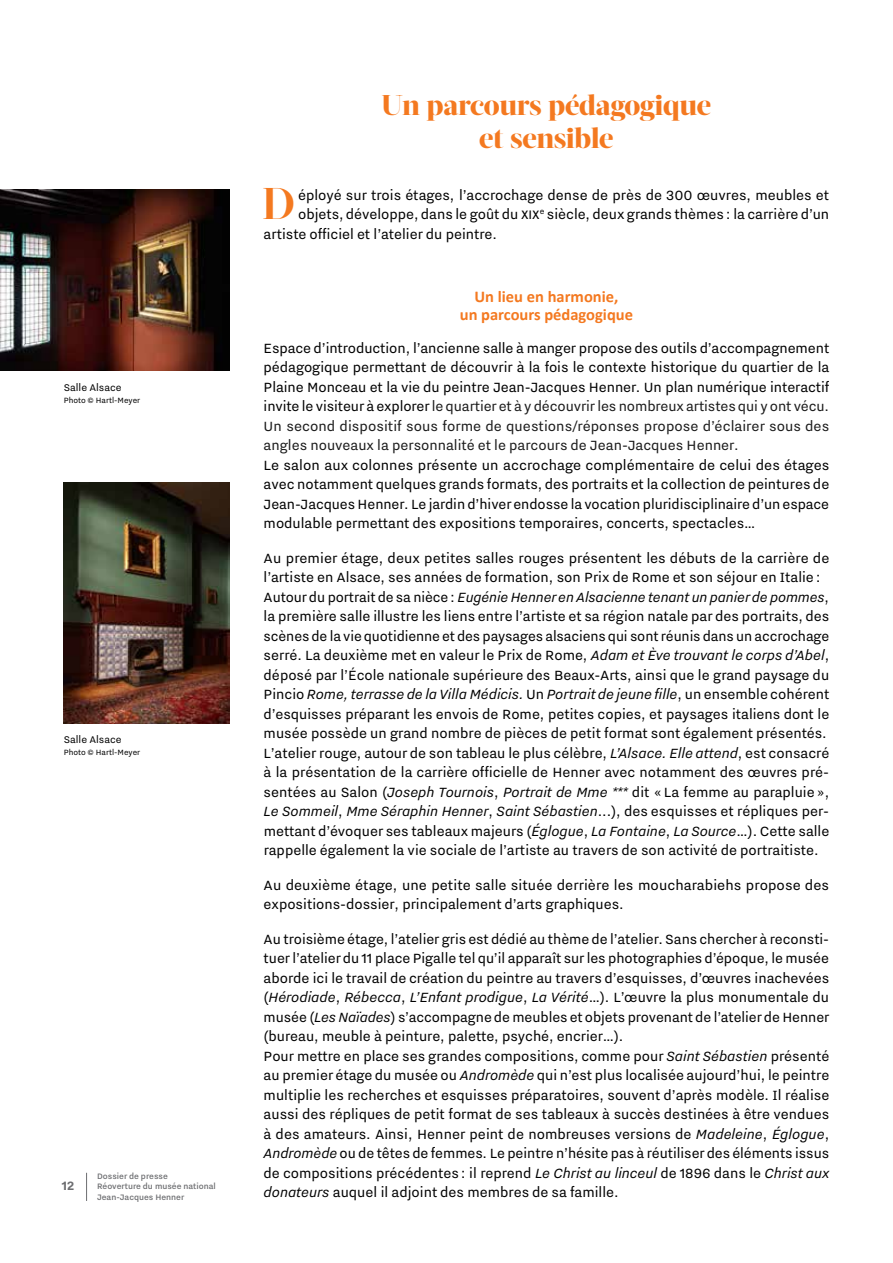
<style>
.page{position:relative;width:893px;height:1263px;background:#fff}
.page>*{position:absolute;margin:0;border:0;box-sizing:border-box;transform-origin:0 0}
.t1{font:700 44.4px "Acta Display";color:#f47920}
.t2{font:800 28.5px/33px "Acta Display";letter-spacing:-.01em;color:#f47920;text-align:center}
.t3{font:16.5px/19.5px "Nitti Grotesk";color:#000}
.t4{font:700 16.5px/18.5px "Calibri";color:#f47920;text-align:center}
.t5{font:700 15px "Nitti Grotesk";color:#6d6e71}
.t6{font:12px "Nitti Grotesk";color:#000}
.t7{font:500 9.75px/10.5px "Nitti Grotesk";color:#6d6e71}
.t8{font:9.3px "Nitti Grotesk";color:#000}
.s1{font-size:19.35px}
.s2{font-size:12.9px}
.s3{color:#1a1a1a}
.s4{font-style:italic}
</style>
<div class="page">
<svg style="left:86px;top:1173px;width:1px;height:28px"></svg>
<img style="left:0;top:189px;width:230px;height:182px">
<img style="left:64px;top:483px;width:166px;height:240px">
<p class="t6" style="left:64px;top:381px;width:59px">Salle Alsace</p>
<p class="t8" style="left:64px;top:395px;width:78px">Photo © Hartl-Meyer</p>
<p class="t6" style="left:64px;top:733px;width:59px">Salle Alsace</p>
<p class="t8" style="left:64px;top:747px;width:78px">Photo © Hartl-Meyer</p>
<p class="t5" style="left:62px;top:1177px;width:14px">12</p>
<p class="t7" style="left:97px;top:1170px;width:120px">Dossier de presse<br>Réoverture du musée national<br>Jean-Jacques Henner</p>
<h2 class="t2" style="left:382px;top:89px;width:331px">Un parcours pédagogique et sensible</h2>
<h1 class="t1" style="left:262px;top:177px;width:35px">D</h1>
<p class="t3" style="left:298px;top:185px;width:533px">éployé sur trois étages, l’accrochage dense de près de 300 œuvres, meubles et</p>
<p class="t3" style="left:298px;top:204px;width:533px">objets, développe, dans le goût du <span class="s1">x</span><span class="s2">l</span><span class="s1">x</span><sup>e</sup> siècle, deux grands thèmes: la carrière d’un</p>
<p class="t3" style="left:264px;top:224px;width:235px">artiste officiel et l’atelier du peintre.</p>
<p class="t4" style="left:460px;top:287px;width:175px">Un lieu en harmonie,<br>un parcours pédagogique</p>
<p class="t3" style="left:264px;top:338px;width:567px;text-align:justify">Espace d’introduction, l’ancienne salle à manger propose des outils d’accompagnement pédagogique permettant de découvrir à la fois le contexte historique du quartier de la Plaine Monceau et la vie du peintre Jean-Jacques Henner. Un plan numérique interactif invite le visiteur à explorer <span class="s3">le quartier et à y découvrir les nombreux artistes qui y ont vécu.<br>Un second dispositif sous forme de questions/réponses propose d’éclairer sous des angles nouveaux la personnalité et le parcours de Jean-Jacques Henner.</span></p>
<p class="t3" style="left:264px;top:455px;width:567px;text-align:justify">Le salon aux colonnes présente un accrochage complémentaire de celui des étages avec notamment quelques grands formats, des portraits et la collection de peintures de Jean-Jacques Henner. Le jardin d’hiver endosse la vocation pluridisciplinaire d’un espace modulable permettant des expositions temporaires, concerts, spectacles…</p>
<p class="t3" style="left:264px;top:548px;width:567px">Au premier étage, deux petites salles rouges présentent les débuts de la carrière de l’artiste en Alsace, ses années de formation, son Prix de Rome et son séjour en Italie:<br>Autour du portrait de sa nièce: <span class="s4">Eugénie Henner en Alsacienne tenant un panier de pommes</span>, la première salle illustre les liens entre l’artiste et sa région natale par des portraits, des scènes de la vie quotidienne et des paysages alsaciens qui sont réunis dans un accrochage serré. La deuxième met en valeur le Prix de Rome, <span class="s4">Adam et Ève trouvant le corps d’Abel</span>, déposé par l’École nationale supérieure des Beaux-Arts, ainsi que le grand paysage du Pincio <span class="s4">Rome, terrasse de la Villa Médicis.</span> Un <span class="s4">Portrait de jeune fille</span>, un ensemble cohérent d’esquisses préparant les envois de Rome, petites copies, et paysages italiens dont le musée possède un grand nombre de pièces de petit format sont également présentés.<br>L’atelier rouge, autour de son tableau le plus célèbre, <span class="s4">L’Alsace. Elle attend</span>, est consacré à la présentation de la carrière officielle de Henner avec notamment des œuvres pré&shy;sentées au Salon (<span class="s4">Joseph Tournois</span>, <span class="s4">Portrait de Mme ***</span> dit « La femme au parapluie», <span class="s4">Le Sommeil</span>, <span class="s4">Mme Séraphin Henner</span>, <span class="s4">Saint Sébastien</span>...), des esquisses et répliques per&shy;mettant d’évoquer ses tableaux majeurs (<span class="s4">Églogue</span>, <span class="s4">La Fontaine</span>, <span class="s4">La Source</span>…). Cette salle rappelle également la vie sociale de l’artiste au travers de son activité de portraitiste.</p>
<p class="t3" style="left:264px;top:875px;width:567px">Au deuxième étage, une petite salle située derrière les moucharabiehs propose des expositions-dossier, principalement d’arts graphiques.</p>
<p class="t3" style="left:264px;top:929px;width:567px">Au troisième étage, l’atelier gris est dédié au thème de l’atelier. Sans chercher à reconsti&shy;tuer l’atelier du 11 place Pigalle tel qu’il apparaît sur les photographies d’époque, le musée aborde ici le travail de création du peintre au travers d’esquisses, d’œuvres inachevées (<span class="s4">Hérodiade</span>, <span class="s4">Rébecca</span>, <span class="s4">L’Enfant prodigue</span>, <span class="s4">La Vérité</span>…). L’œuvre la plus monumentale du musée (<span class="s4">Les Naïades</span>) s’accompagne de meubles et objets provenant de l’atelier de Henner (bureau, meuble à peinture, palette, psyché, encrier…).<br>Pour mettre en place ses grandes compositions, comme pour <span class="s4">Saint Sébastien</span> présenté au premier étage du musée ou <span class="s4">Andromède</span> qui n’est plus localisée aujourd’hui, le peintre multiplie les recherches et esquisses préparatoires, souvent d’après modèle. Il réalise aussi des répliques de petit format de ses tableaux à succès destinées à être vendues à des amateurs. Ainsi, Henner peint de nombreuses versions de <span class="s4">Madeleine</span>, <span class="s4">Églogue</span>, <span class="s4">Andromède</span> ou de têtes de femmes. Le peintre n’hésite pas à réutiliser des éléments issus de compositions précédentes : il reprend <span class="s4">Le Christ au linceul</span> de 1896 dans le <span class="s4">Christ aux donateurs</span> auquel il adjoint des membres de sa famille.</p>
</div>
